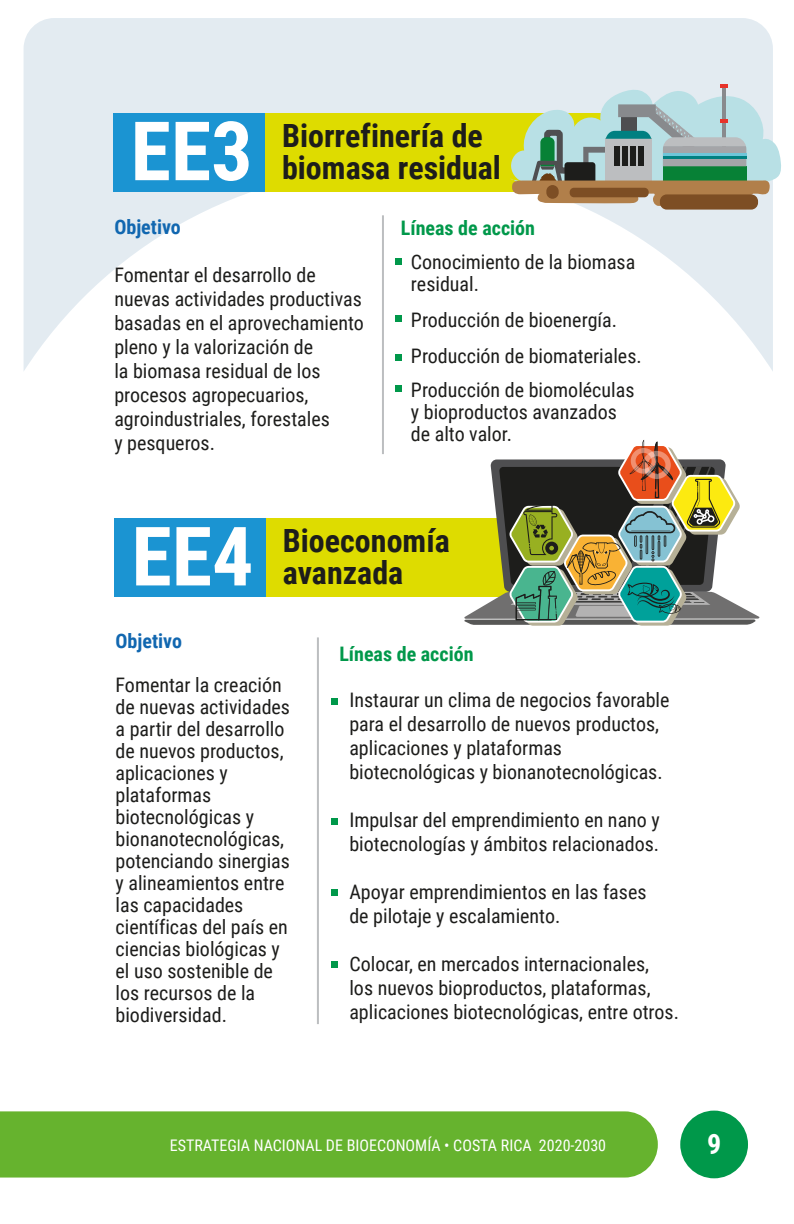
<style>
.page{position:relative;width:794px;height:1224px;background:#fff}
.page>*{position:absolute;margin:0;border:0;box-sizing:border-box;transform-origin:0 0}
.t1{font:700 82px "Roboto Condensed";color:#fff}
.t2{font:700 32px/32px "Roboto Condensed";color:#1d1d1b}
.t3{font:700 28px "Roboto Condensed";color:#fff}
.t4{font:20px/22px "Roboto Condensed";color:#1d1d1b}
.t5{font:700 20px "Roboto Condensed";color:#00984a}
.t6{font:700 20px "Roboto Condensed";color:#1167b0}
.t7{font:16px "Roboto Condensed";color:#fff}
</style>
<div class="page">
<svg style="left:24px;top:18px;width:749px;height:353px"></svg>
<div style="left:113px;top:113px;width:263px;height:78px;background:#1b94d2"></div>
<div style="left:265px;top:113px;width:419px;height:78px;background:#dedc00"></div>
<div style="left:114px;top:519px;width:263px;height:78px;background:#1b94d2"></div>
<div style="left:266px;top:519px;width:419px;height:78px;background:#dedc00"></div>
<div style="left:680px;top:1111px;width:68px;height:67px;background:#00984a;border-radius:50%"></div>
<div style="left:0;top:1111px;width:658px;height:67px;background:#66b32e"></div>
<hr style="left:382px;top:215px;width:2px;height:239px;background:#bcbec0">
<hr style="left:317px;top:637px;width:2px;height:387px;background:#bcbec0">
<svg style="left:396px;top:258px;width:6px;height:6px"></svg>
<svg style="left:396px;top:315px;width:6px;height:6px"></svg>
<div style="left:396px;top:354px;width:6px;height:7px;background:#00984a"></div>
<div style="left:396px;top:385px;width:6px;height:7px;background:#00984a"></div>
<svg style="left:332px;top:699px;width:6px;height:6px"></svg>
<div style="left:332px;top:818px;width:6px;height:7px;background:#00984a"></div>
<svg style="left:332px;top:890px;width:6px;height:6px"></svg>
<div style="left:332px;top:961px;width:6px;height:7px;background:#00984a"></div>
<svg style="left:510px;top:85px;width:271px;height:123px;background:#acbdaf"></svg>
<div style="left:569px;top:188px;width:79px;height:9px;background:#7d4e24;border-radius:4px"></div>
<div style="left:660px;top:194px;width:98px;height:16px;background:#7d4e24;border-radius:7px"></div>
<div style="left:546px;top:185px;width:12px;height:14px;background:#7d4e24;border-radius:6px"></div>
<svg style="left:464px;top:440px;width:296px;height:186px"></svg>
<h1 class="t1" style="left:131px;top:94px;width:124px">EE3</h1>
<h2 class="t2" style="left:282px;top:118px;width:220px">Biorrefinería de biomasa residual</h2>
<p class="t6" style="left:114px;top:213px;width:68px">Objetivo</p>
<p class="t4" style="left:114px;top:262px;width:251px;line-height:24px">Fomentar el desarrollo de nuevas actividades productivas basadas en el aprovechamiento pleno y la valorización de<br>la biomasa residual de los procesos agropecuarios, agroindustriales, forestales<br>y pesqueros.</p>
<p class="t5" style="left:401px;top:214px;width:136px">Líneas de acción</p>
<p class="t4" style="left:411px;top:250px;width:226px">Conocimiento de la biomasa residual.</p>
<p class="t4" style="left:411px;top:301px;width:232px;line-height:36px">Producción de bioenergía.<br>Producción de biomateriales.</p>
<p class="t4" style="left:411px;top:378px;width:225px">Producción de biomoléculas y bioproductos avanzados de alto valor.</p>
<h1 class="t1" style="left:131px;top:499px;width:124px">EE4</h1>
<h2 class="t2" style="left:283px;top:523px;width:168px">Bioeconomía avanzada</h2>
<p class="t6" style="left:116px;top:627px;width:68px">Objetivo</p>
<p class="t4" style="left:116px;top:674px;width:176px">Fomentar la creación de nuevas actividades a partir del desarrollo de nuevos productos, aplicaciones y plataformas biotecnológicas y bionanotecnológicas, potenciando sinergias y alineamientos entre las capacidades científicas del país en ciencias biológicas y el uso sostenible de los recursos de la biodiversidad.</p>
<p class="t5" style="left:339px;top:640px;width:136px">Líneas de acción</p>
<p class="t4" style="left:349px;top:688px;width:322px;line-height:24px">Instaurar un clima de negocios favorable para el desarrollo de nuevos productos, aplicaciones y plataformas biotecnológicas y bionanotecnológicas.</p>
<p class="t4" style="left:349px;top:808px;width:312px;line-height:24px">Impulsar del emprendimiento en nano y biotecnologías y ámbitos relacionados.</p>
<p class="t4" style="left:349px;top:880px;width:299px;line-height:24px">Apoyar emprendimientos en las fases de pilotaje y escalamiento.</p>
<p class="t4" style="left:349px;top:952px;width:331px;line-height:24px">Colocar, en mercados internacionales,<br>los nuevos bioproductos, plataformas, aplicaciones biotecnológicas, entre otros.</p>
<p class="t7" style="left:170px;top:1134px;width:438px">ESTRATEGIA NACIONAL DE BIOECONOMÍA • COSTA RICA 2020-2030</p>
<h3 class="t3" style="left:707px;top:1124px;width:16px">9</h3>
</div>
